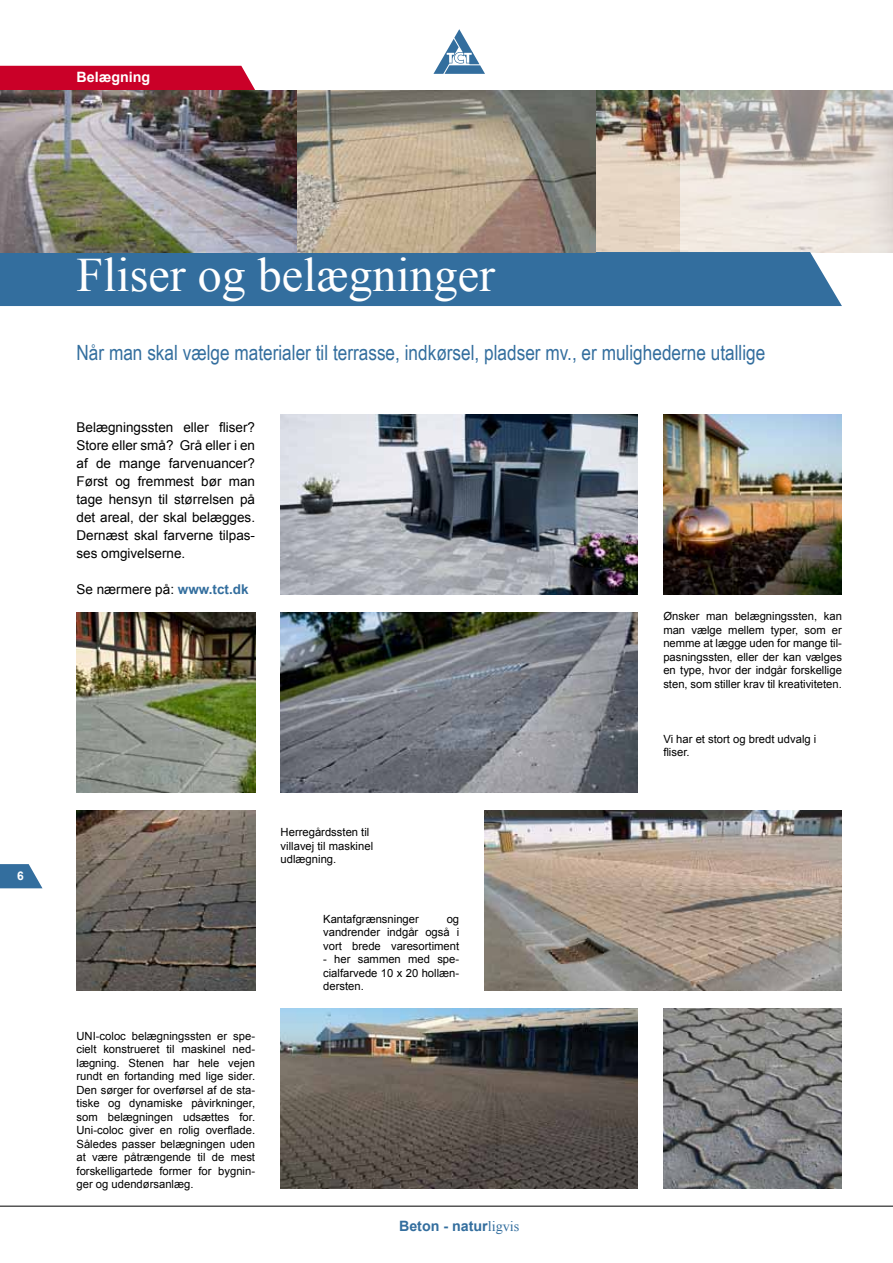
<style>
.page{position:relative;width:893px;height:1263px;background:#fff}
.page>*{position:absolute;margin:0;border:0;box-sizing:border-box;transform-origin:0 0}
.t1{font:48px "Times New Roman";color:#fff}
.t2{font:21px "Arial Narrow";color:#336e9e}
.t3{font:700 14.25px "Arial";color:#336e9e}
.t4{font:700 14.25px "Arial";color:#fff}
.t5{font:13.5px/18px "Arial";color:#000;text-align:justify}
.t6{font:700 12px "Arial";color:#fff}
.t7{font:11.25px/13.5px "Arial";color:#000;text-align:justify}
.s1{font-weight:700;color:#336e9e}
.s2{font-family:"Times New Roman";font-weight:400}
</style>
<div class="page">
<img style="left:595px;top:90px;width:85px;height:162px">
<svg style="left:680px;top:90px;width:213px;height:162px;background:#d5cec8"></svg>
<div style="left:0;top:66px;width:255px;height:24px;background:#ca0028"></div>
<svg style="left:0;top:864px;width:43px;height:24px"></svg>
<div style="left:0;top:252px;width:842px;height:54px;background:#336e9e"></div>
<img style="left:281px;top:612px;width:357px;height:180px">
<img style="left:485px;top:810px;width:357px;height:180px">
<img style="left:77px;top:810px;width:178px;height:180px">
<img style="left:663px;top:1008px;width:179px;height:180px">
<img style="left:281px;top:1008px;width:357px;height:180px">
<img style="left:77px;top:612px;width:178px;height:180px">
<img style="left:0;top:90px;width:298px;height:162px">
<img style="left:281px;top:414px;width:357px;height:180px">
<img style="left:663px;top:414px;width:179px;height:180px">
<hr style="left:0;top:1206px;width:893px;height:1px;background:#000">
<svg style="left:433px;top:29px;width:52px;height:45px"></svg>
<svg style="left:298px;top:90px;width:297px;height:162px;background:#a19583"></svg>
<p class="t4" style="left:77px;top:68px;width:75px">Belægning</p>
<p class="t6" style="left:17px;top:868px;width:8px">6</p>
<h1 class="t1" style="left:77px;top:242px;width:420px">Fliser og belægninger</h1>
<h2 class="t2" style="left:77px;top:337px;width:690px">Når man skal vælge materialer til terrasse, indkørsel, pladser mv., er mulighederne utallige</h2>
<p class="t5" style="left:77px;top:418px;width:180px">Belægningssten eller fliser?<br>Store eller små? Grå eller i en af de mange farvenuancer?<br>Først og fremmest bør man tage hensyn til størrelsen på det areal, der skal belægges.<br>Dernæst skal farverne tilpas&shy;ses omgivelserne.</p>
<p class="t5" style="left:77px;top:580px;width:174px">Se nærmere på: <span class="s1">www.tct.dk</span></p>
<p class="t7" style="left:77px;top:1029px;width:180px">UNI-coloc belægningssten er spe&shy;cielt konstrueret til maskinel ned&shy;lægning. Stenen har hele vejen rundt en fortanding med lige sider.<br>Den sørger for overførsel af de sta&shy;tiske og dynamiske påvirkninger, som belægningen udsættes for.<br>Uni-coloc giver en rolig overflade.<br>Således passer belægningen uden at være påtrængende til de mest forskelligartede former for bygnin&shy;ger og udendørsanlæg.</p>
<p class="t7" style="left:281px;top:826px;width:94px;text-align:left">Herregårdssten til villavej til maskinel udlægning.</p>
<p class="t7" style="left:323px;top:912px;width:97px">Kantafgrænsninger</p>
<p class="t7" style="left:323px;top:912px;width:138px;text-indent:124px">og vandrender indgår også i vort brede varesortiment</p>
<p class="t7" style="left:323px;top:952px;width:138px">- her sammen med spe&shy;cialfarvede 10 x 20 hollæn&shy;dersten.</p>
<p class="t3" style="left:399px;top:1216px;width:122px">Beton - natur<span class="s2">ligvis</span></p>
<p class="t7" style="left:663px;top:610px;width:180px">Ønsker man belægningssten, kan man vælge mellem typer, som er nemme at lægge uden for mange til&shy;pasningssten, eller der kan vælges en type, hvor der indgår forskellige sten, som stiller krav til kreativiteten.</p>
<p class="t7" style="left:663px;top:732px;width:154px">Vi har et stort og bredt udvalg i fliser.</p>
</div>
